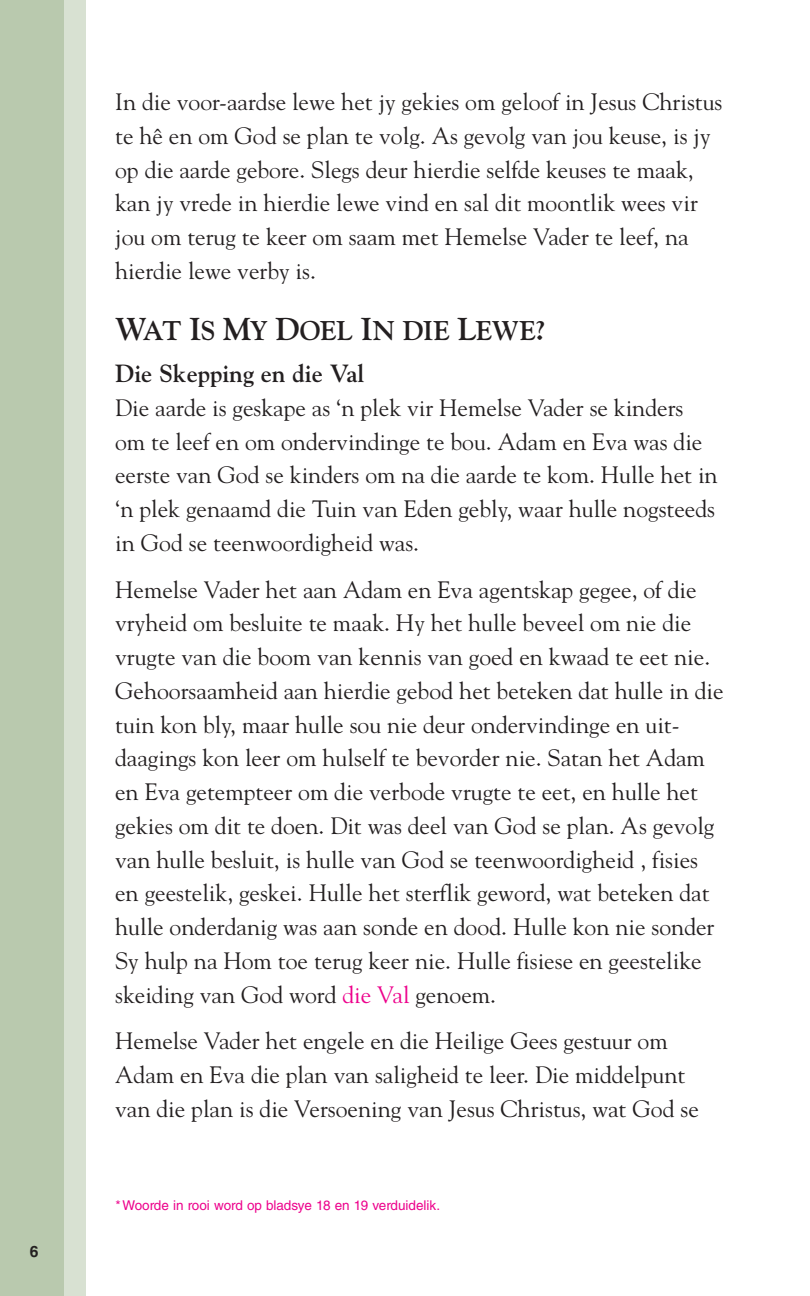
<style>
.page{position:relative;width:810px;height:1296px;background:#fff}
.page>*{position:absolute;margin:0;border:0;box-sizing:border-box;transform-origin:0 0}
.t1{font:700 27px "Goudy Oldstylelds Lat";letter-spacing:-.015em;color:#231f20}
.t2{font:700 24.75px "Goudy Oldstylelds Lat";color:#231f20}
.t3{font:23.62px/33.8px "Goudy Oldstylelds Lat";color:#231f20}
.t4{font:700 15.75px "Helveticalds Lat";color:#231f20}
.t5{font:13.5px "Helveticalds Lat";color:#ed028c}
.s1{font-size:31.5px}
.s2{color:#ed028c}
</style>
<div class="page">
<div style="left:0;top:0;width:85px;height:1296px;background:#b9c9ae"></div>
<div style="left:64px;top:0;width:21px;height:1296px;background:#d8e1d2"></div>
<p class="t4" style="left:30px;top:1239px;width:10px">6</p>
<p class="t3" style="left:115px;top:83px;width:609px">In die voor-aardse lewe het jy gekies om geloof in Jesus Christus te hê en om God se plan te volg. As gevolg van jou keuse, is jy op die aarde gebore. Slegs deur hierdie selfde keuses te maak, kan jy vrede in hierdie lewe vind en sal dit moontlik wees vir jou om terug te keer om saam met Hemelse Vader te leef, na hierdie lewe verby is.</p>
<p class="t1" style="left:115px;top:309px;width:432px"><span class="s1">W</span>AT <span class="s1">I</span>S <span class="s1">M</span>Y <span class="s1">D</span>OEL <span class="s1">I</span>N DIE <span class="s1">L</span>EWE?</p>
<p class="t2" style="left:115px;top:354px;width:251px">DIE SKEPPING EN DIE VAL</p>
<p class="t3" style="left:115px;top:389px;width:604px">Die aarde is geskape as ‘n plek vir Hemelse Vader se kinders om te leef en om ondervindinge te bou. Adam en Eva was die eerste van God se kinders om na die aarde te kom. Hulle het in ‘n plek genaamd die Tuin van Eden gebly, waar hulle nogsteeds in God se teenwoordigheid was.</p>
<p class="t3" style="left:115px;top:570px;width:610px">Hemelse Vader het aan Adam en Eva agentskap gegee, of die vryheid om besluite te maak. Hy het hulle beveel om nie die vrugte van die boom van kennis van goed en kwaad te eet nie.<br>Gehoorsaamheid aan hierdie gebod het beteken dat hulle in die tuin kon bly, maar hulle sou nie deur ondervindinge en uit&shy;daagings kon leer om hulself te bevorder nie. Satan het Adam en Eva getempteer om die verbode vrugte te eet, en hulle het gekies om dit te doen. Dit was deel van God se plan. As gevolg van hulle besluit, is hulle van God se teenwoordigheid , fisies en geestelik, geskei. Hulle het sterflik geword, wat beteken dat hulle onderdanig was aan sonde en dood. Hulle kon nie sonder Sy hulp na Hom toe terug keer nie. Hulle fisiese en geestelike skeiding van God word <span class="s2">die Val</span> genoem.</p>
<p class="t3" style="left:115px;top:1022px;width:585px">Hemelse Vader het engele en die Heilige Gees gestuur om<br>Adam en Eva die plan van saligheid te leer. Die middelpunt van die plan is die Versoening van Jesus Christus, wat God se</p>
<p class="t5" style="left:116px;top:1195px;width:326px">*Woorde in rooi word op bladsye 18 en 19 verduidelik.</p>
</div>
